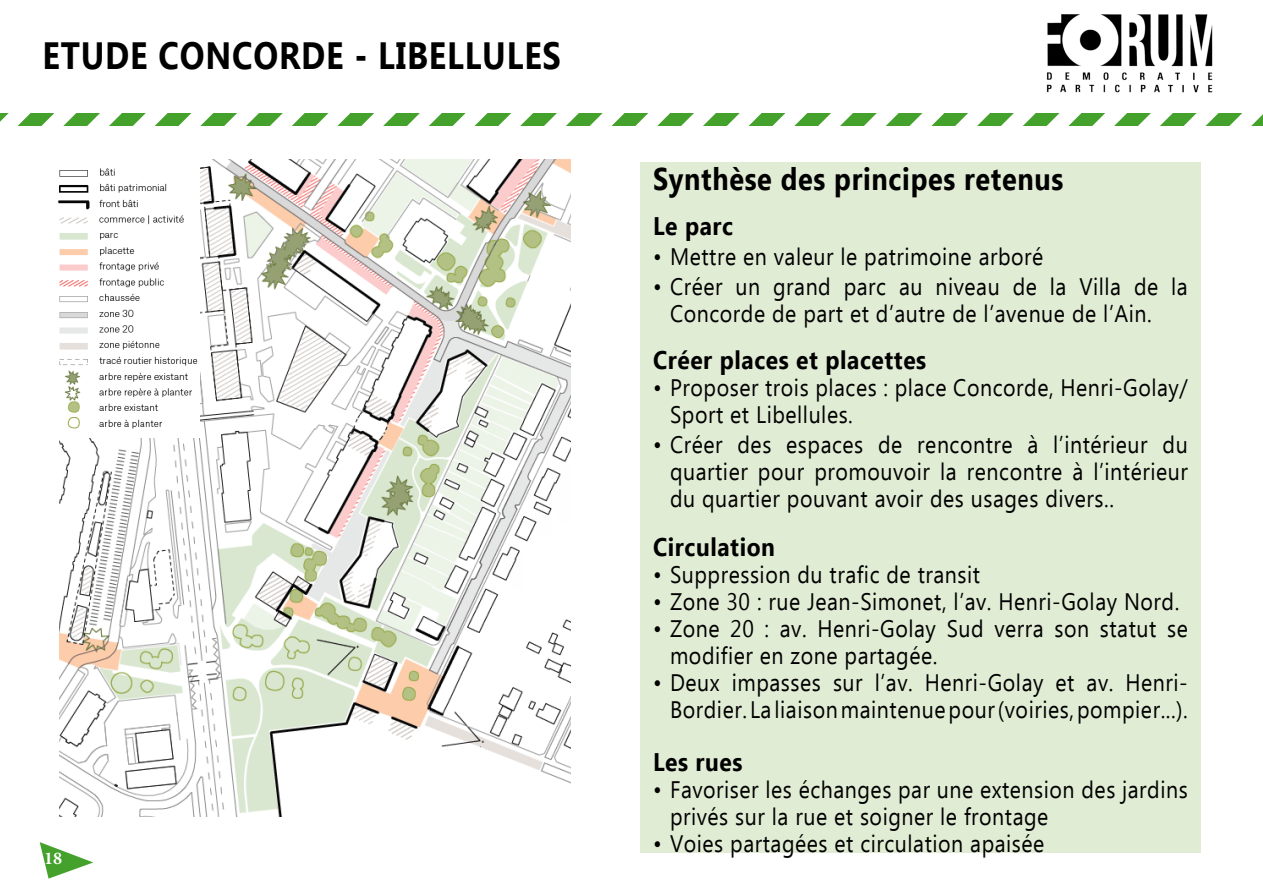
<style>
.page{position:relative;width:1263px;height:893px;background:#fff}
.page>*{position:absolute;margin:0;border:0;box-sizing:border-box;transform-origin:0 0}
.t1{font:700 37.95px "Ebrima";letter-spacing:.025em;color:#000;scale:.86 1}
.t2{font:700 31.35px "Ebrima";letter-spacing:.025em;color:#000;scale:.86 1}
.t3{font:700 25.5px "Ebrima";letter-spacing:.025em;color:#000;scale:.9 1}
.t4{font:23.85px/27px "Ebrima";letter-spacing:.025em;color:#000;scale:.9 1}
.t5{font:700 18px "Minion Pro";color:#fff}
</style>
<div class="page">
<svg style="left:0;top:113px;width:1243px;height:78px"></svg>
<img style="left:1046px;top:14px;width:167px;height:79px">
<div style="left:0;top:126px;width:1263px;height:53px;background:#fff"></div>
<svg style="left:1251px;top:114px;width:12px;height:12px"></svg>
<svg style="left:40px;top:842px;width:53px;height:37px"></svg>
<div style="left:640px;top:162px;width:560px;height:691px;background:#e1ecd5"></div>
<img style="left:59px;top:159px;width:512px;height:658px">
<img style="left:54px;top:159px;width:145px;height:278px">
<h1 class="t1" style="left:43px;top:27px;width:604px">ETUDE CONCORDE - LIBELLULES</h1>
<p class="t5" style="left:44px;top:846px;width:19px">18</p>
<h2 class="t2" style="left:653px;top:156px;width:479px">Synthèse des principes retenus</h2>
<p class="t3" style="left:653px;top:207px;width:91px">Le parc</p>
<p class="t4" style="left:653px;top:245px;width:435px">• Mettre en valeur le patrimoine arboré</p>
<p class="t4" style="left:670px;top:275px;width:577px;text-indent:-17px">• Créer un grand parc au niveau de la Villa de la<br>Concorde de part et d’autre de l’avenue de l’Ain.</p>
<p class="t3" style="left:653px;top:341px;width:305px">Créer places et placettes</p>
<p class="t4" style="left:670px;top:376px;width:577px;text-indent:-17px">• Proposer trois places : place Concorde, Henri-Golay/<br>Sport et Libellules.</p>
<p class="t4" style="left:670px;top:433px;width:577px;text-align:justify;text-indent:-17px">• Créer des espaces de rencontre à l’intérieur du quartier pour promouvoir la rencontre à l’intérieur du quartier pouvant avoir des usages divers..</p>
<p class="t3" style="left:653px;top:528px;width:137px">Circulation</p>
<p class="t4" style="left:653px;top:563px;width:365px">• Suppression du trafic de transit</p>
<p class="t4" style="left:653px;top:590px;width:586px">• Zone 30 : rue Jean-Simonet, l’av. Henri-Golay Nord.</p>
<p class="t4" style="left:670px;top:617px;width:577px;text-indent:-17px">• Zone 20 : av. Henri-Golay Sud verra son statut se modifier en zone partagée.</p>
<p class="t4" style="left:653px;top:671px;width:596px;text-align:right">• Deux impasses sur l’av. Henri-Golay et av. Henri-<br>Bordier. La liaison maintenue pour (voiries, pompier...).</p>
<p class="t3" style="left:653px;top:743px;width:101px">Les rues</p>
<p class="t4" style="left:670px;top:778px;width:577px;text-indent:-17px">• Favoriser les échanges par une extension des jardins privés sur la rue et soigner le frontage</p>
<p class="t4" style="left:653px;top:832px;width:436px">• Voies partagées et circulation apaisée</p>
</div>
